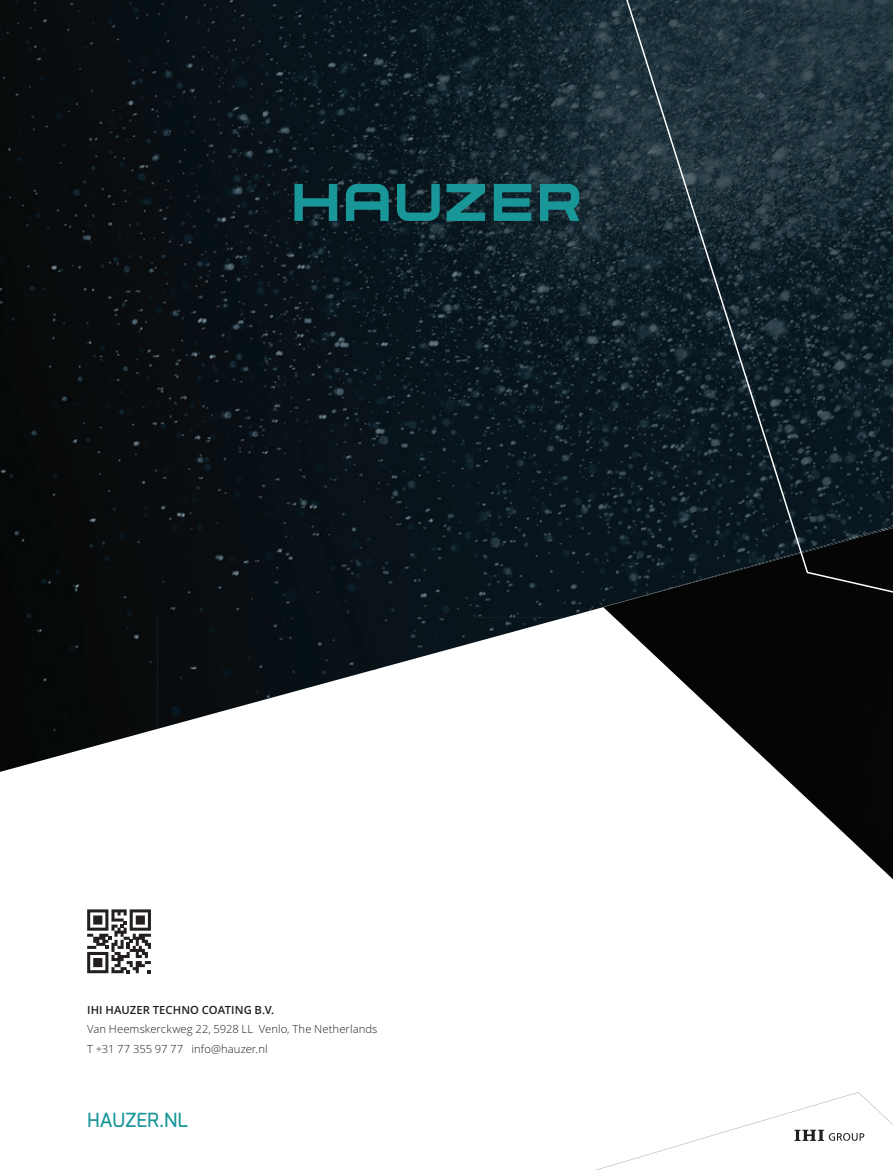
<style>
.page{position:relative;width:893px;height:1170px;background:#fff}
.page>*{position:absolute;margin:0;border:0;box-sizing:border-box;transform-origin:0 0}
.t1{font:500 19.5px "Exo";color:#199698}
.t2{font:300 11.25px/19.5px "Open Sans";letter-spacing:.005em;color:#231f20}
.t3{font:600 11.25px "Open Sans";letter-spacing:.01em;color:#231f20}
</style>
<div class="page">
<svg style="left:87px;top:909px;width:64px;height:64px"></svg>
<img style="left:615px;top:607px;width:278px;height:272px">
<img style="left:0;top:0;width:626px;height:411px">
<img style="left:473px;top:411px;width:153px;height:155px">
<img style="left:158px;top:411px;width:315px;height:206px">
<img style="left:0;top:411px;width:158px;height:360px">
<img style="left:472px;top:566px;width:279px;height:52px">
<img style="left:157px;top:617px;width:409px;height:52px">
<img style="left:157px;top:668px;width:220px;height:53px">
<img style="left:157px;top:720px;width:31px;height:9px">
<img style="left:603px;top:526px;width:290px;height:81px">
<svg style="left:599px;top:1092px;width:294px;height:77px"></svg>
<svg style="left:294px;top:184px;width:285px;height:37px;background:#145c61"></svg>
<svg style="left:626px;top:0;width:267px;height:592px;background:#17272f"></svg>
<p class="t3" style="left:87px;top:1001px;width:189px">IHI HAUZER TECHNO COATING B.V.</p>
<p class="t2" style="left:87px;top:1018px;width:292px">Van Heemskerckweg 22, 5928 LL Venlo, The Netherlands<br>T +31 77 355 97 77 info@hauzer.nl</p>
<h1 class="t1" style="left:87px;top:1107px;width:103px">HAUZER.NL</h1>
</div>
